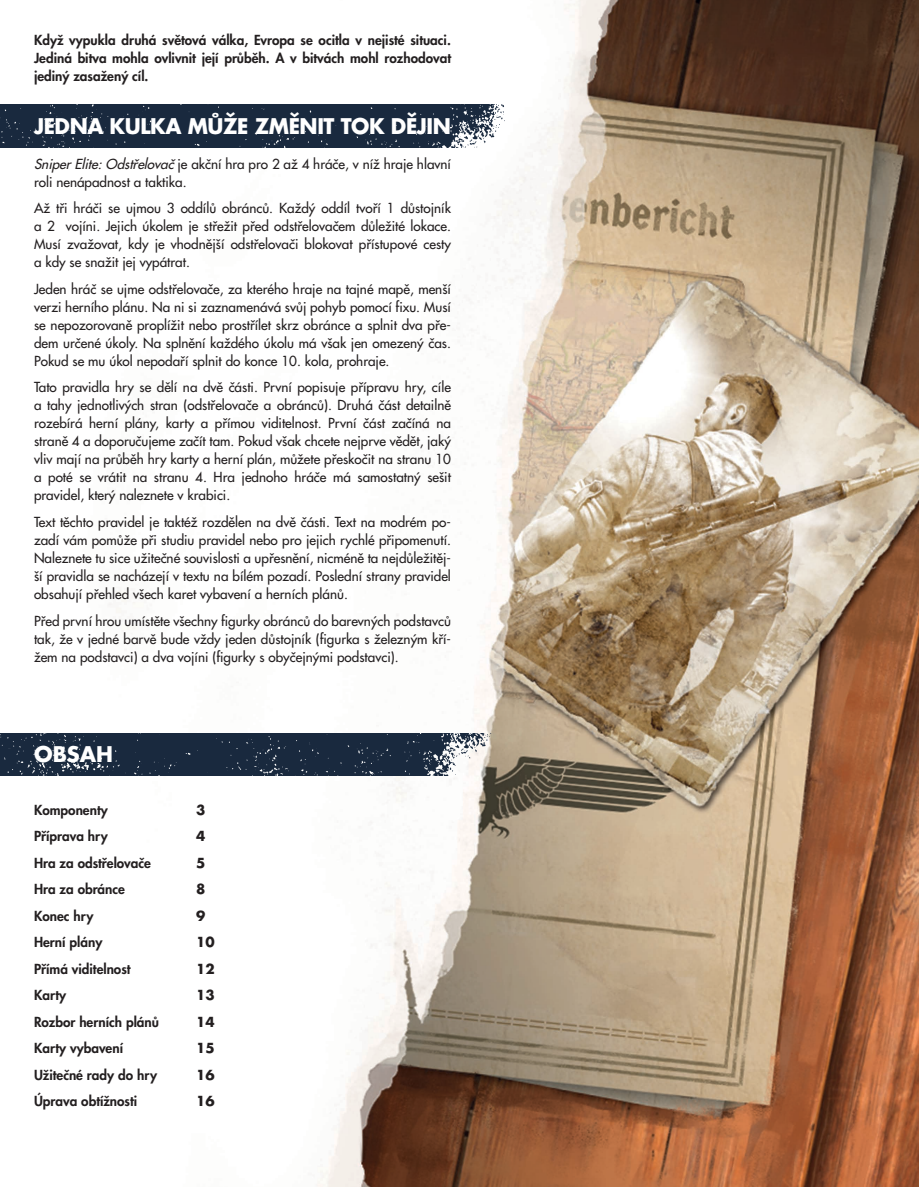
<style>
.page{position:relative;width:919px;height:1187px;background:#fff}
.page>*{position:absolute;margin:0;border:0;box-sizing:border-box;transform-origin:0 0}
.t1{font:21px "Futura Bold CZ";letter-spacing:-.02em;color:#fff}
.t2{font:13.5px/18px "Futura Medium CZ";color:#231f20;text-align:justify}
.t3{font:13.5px/18px "Futura Heavy CZ";color:#231f20;text-align:justify}
.t4{font:13.5px "Futura Bold CZ";color:#231f20}
.s1{font-style:italic}
</style>
<div class="page">
<img style="left:16px;top:0;width:902px;height:1186px">
<img style="left:0;top:105px;width:517px;height:42px">
<img style="left:0;top:733px;width:493px;height:42px">
<img style="left:905px;top:537px;width:13px;height:166px">
<p class="t3" style="left:34px;top:31px;width:418px">Když vypukla druhá světová válka, Evropa se ocitla v nejisté situaci.<br>Jediná bitva mohla ovlivnit její průběh. A v bitvách mohl rozhodovat jediný zasažený cíl.</p>
<h1 class="t1" style="left:34px;top:112px;width:418px">JEDNA KULKA MŮŽE ZMĚNIT TOK DĚJIN</h1>
<p class="t2" style="left:34px;top:155px;width:418px"><span class="s1">SniperElite:Odstřelovač</span>je akční hra pro 2 až 4 hráče, v níž hraje hlavní roli nenápadnost a taktika.</p>
<p class="t2" style="left:34px;top:199px;width:418px">Až tři hráči se ujmou 3 oddílů obránců. Každý oddíl tvoří 1 důstojník a 2 vojíni. Jejich úkolem je střežit před odstřelovačem důležité lokace.<br>Musí zvažovat, kdy je vhodnější odstřelovači blokovat přístupové cesty a kdy se snažit jej vypátrat.</p>
<p class="t2" style="left:34px;top:280px;width:418px">Jeden hráč se ujme odstřelovače, za kterého hraje na tajné mapě, menší verzi herního plánu. Na ni si zaznamenává svůj pohyb pomocí fixu. Musí se nepozorovaně proplížit nebo prostřílet skrz obránce a splnit dva pře&shy;dem určené úkoly. Na splnění každého úkolu má však jen omezený čas.<br>Pokud se mu úkol nepodaří splnit do konce 10. kola, prohraje.</p>
<p class="t2" style="left:34px;top:378px;width:418px">Tato pravidla hry se dělí na dvě části. První popisuje přípravu hry, cíle a tahy jednotlivých stran (odstřelovače a obránců). Druhá část detailně rozebírá herní plány, karty a přímou viditelnost. První část začíná na straně 4 a doporučujeme začít tam. Pokud však chcete nejprve vědět, jaký vliv mají na průběh hry karty a herní plán, můžete přeskočit na stranu 10 a poté se vrátit na stranu 4. Hra jednoho hráče má samostatný sešit pravidel, který naleznete v krabici.</p>
<p class="t2" style="left:34px;top:513px;width:418px">Text těchto pravidel je taktéž rozdělen na dvě části. Text na modrém po&shy;zadí vám pomůže při studiu pravidel nebo pro jejich rychlé připomenutí.<br>Naleznete tu sice užitečné souvislosti a upřesnění, nicméně ta nejdůležitěj&shy;ší pravidla se nacházejí v textu na bílém pozadí. Poslední strany pravidel obsahují přehled všech karet vybavení a herních plánů.</p>
<p class="t2" style="left:34px;top:611px;width:418px">Před první hrou umístěte všechny figurky obránců do barevných podstavců tak, že v jedné barvě bude vždy jeden důstojník (figurka s železným kří&shy;žem na podstavci) a dva vojíni (figurky s obyčejnými podstavci).</p>
<h1 class="t1" style="left:34px;top:739px;width:81px">OBSAH</h1>
<p class="t3" style="left:34px;top:800px;width:75px">Komponenty</p>
<p class="t4" style="left:196px;top:800px;width:11px">3</p>
<p class="t3" style="left:34px;top:827px;width:75px">Příprava hry</p>
<p class="t4" style="left:196px;top:827px;width:11px">4</p>
<p class="t3" style="left:34px;top:853px;width:118px">Hra za odstřelovače</p>
<p class="t4" style="left:196px;top:853px;width:11px">5</p>
<p class="t3" style="left:34px;top:880px;width:92px">Hra za obránce</p>
<p class="t4" style="left:196px;top:880px;width:11px">8</p>
<p class="t3" style="left:34px;top:906px;width:61px">Konec hry</p>
<p class="t4" style="left:196px;top:906px;width:11px">9</p>
<p class="t3" style="left:34px;top:933px;width:70px">Herní plány</p>
<p class="t4" style="left:196px;top:933px;width:20px">10</p>
<p class="t3" style="left:34px;top:959px;width:98px">Přímá viditelnost</p>
<p class="t4" style="left:196px;top:959px;width:20px">12</p>
<p class="t3" style="left:34px;top:986px;width:34px">Karty</p>
<p class="t4" style="left:196px;top:986px;width:20px">13</p>
<p class="t3" style="left:34px;top:1012px;width:126px">Rozbor herních plánů</p>
<p class="t4" style="left:196px;top:1012px;width:20px">14</p>
<p class="t3" style="left:34px;top:1039px;width:91px">Karty vybavení</p>
<p class="t4" style="left:196px;top:1039px;width:20px">15</p>
<p class="t3" style="left:34px;top:1065px;width:125px">Užitečné rady do hry</p>
<p class="t4" style="left:196px;top:1065px;width:20px">16</p>
<p class="t3" style="left:34px;top:1092px;width:105px">Úprava obtížnosti</p>
<p class="t4" style="left:196px;top:1092px;width:20px">16</p>
</div>
